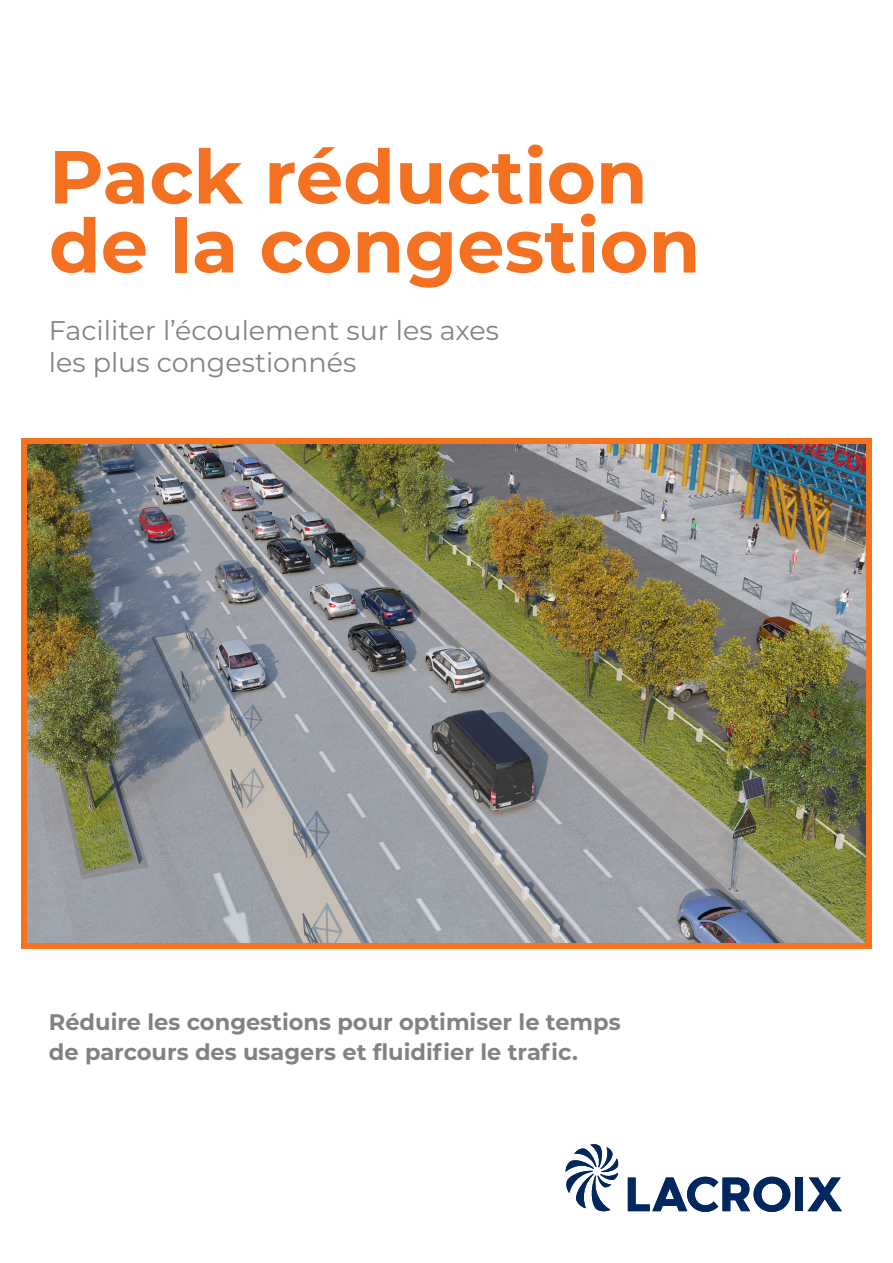
<style>
.page{position:relative;width:893px;height:1263px;background:#fff}
.page>*{position:absolute;margin:0;border:0;box-sizing:border-box;transform-origin:0 0}
.t1{font:700 75px/69px "Montserrat";color:#f37121}
.t2{font:27px/32.4px "Montserrat";color:#808285}
.t3{font:700 22.5px/30px "Montserrat";color:#808285}
</style>
<div class="page">
<svg style="left:21px;top:438px;width:851px;height:510px;background:#e3752e"></svg>
<img style="left:28px;top:445px;width:837px;height:497px">
<svg style="left:628px;top:1177px;width:162px;height:35px"></svg>
<div style="left:795px;top:1177px;width:8px;height:34px;background:#00285f"></div>
<svg style="left:807px;top:1177px;width:35px;height:34px"></svg>
<svg style="left:566px;top:1144px;width:53px;height:68px"></svg>
<h1 class="t1" style="left:49px;top:139px;width:653px">Pack réduction de la congestion</h1>
<p class="t2" style="left:49px;top:313px;width:452px">Faciliter l’écoulement sur les axes les plus congestionnés</p>
<p class="t3" style="left:49px;top:1006px;width:573px">Réduire les congestions pour optimiser le temps de parcours des usagers et fluidifier le trafic.</p>
</div>
